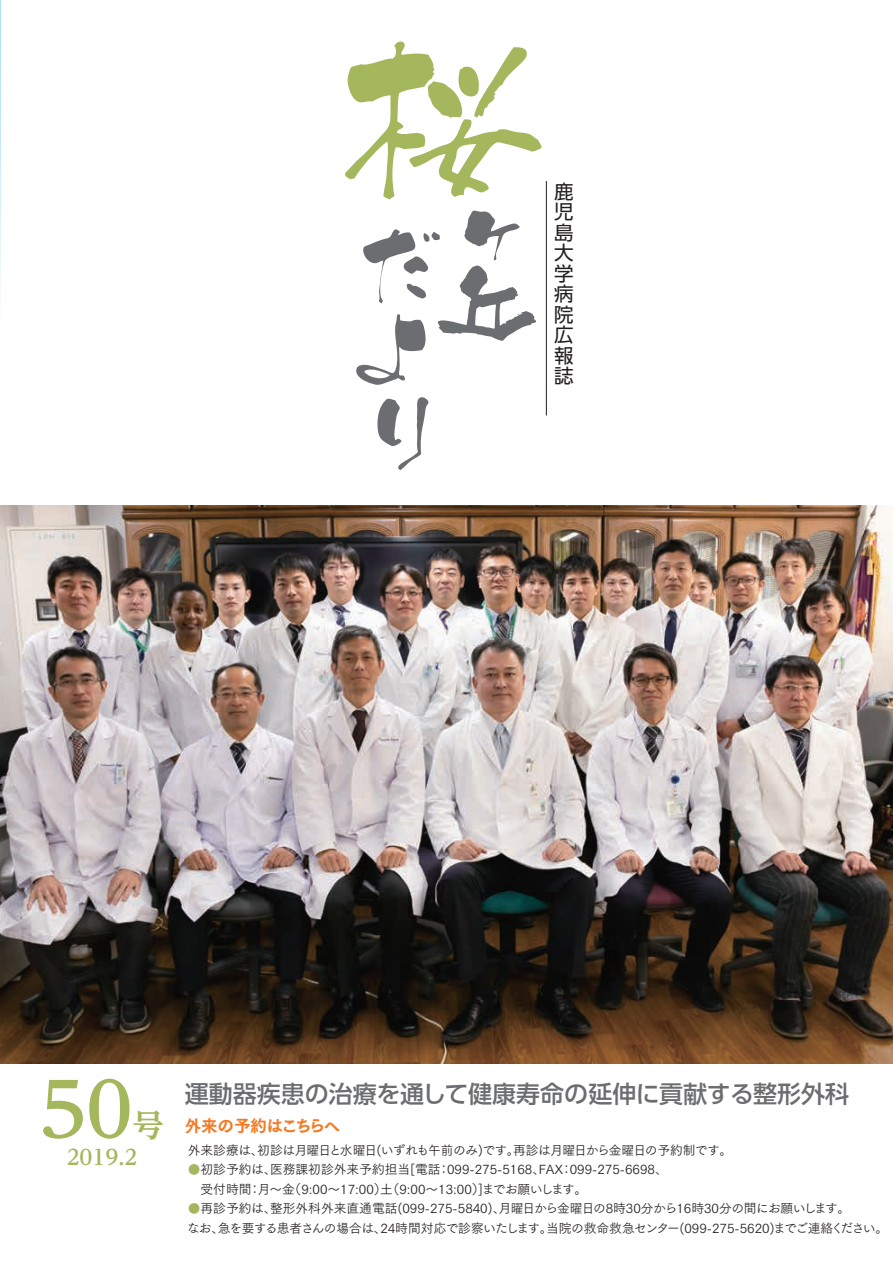
<style>
.page{position:relative;width:893px;height:1263px;background:#fff}
.page>*{position:absolute;margin:0;border:0;box-sizing:border-box;transform-origin:0 0}
.t1{font:700 75px "UD Reimin Pr 6";color:#a4b75d}
.t2{font:700 31.5px "UD Reimin Pr 6";color:#a4b75d}
.t3{font:500 24px "UD Shin Go Pr 6";color:#6c6d70}
.t4{font:700 21px "UD Reimin Pr 6";color:#a4b75d}
.t5{font:19.5px/20.4px "UD Shin Go Pr 6";color:#231f20;text-align:justify}
.t6{font:16.5px "Tsuku Go Pro E";letter-spacing:-.04em;color:#f47921}
.t7{font:12.75px "Tsuku Go Pro R";color:#231f20}
.t8{font:12.75px "Tsuku Go Pro R";letter-spacing:-.05em;color:#231f20}
.t9{font:12.75px "Tsuku Go Pro R";letter-spacing:-.02em;color:#231f20}
.t10{font:12.75px "Tsuku Go Pro R";letter-spacing:-.04em;color:#231f20}
.t11{font:12.75px "Tsuku Go Pro R";letter-spacing:-.14em;color:#231f20}
.s1{font-family:"MS Mincho";color:#a4b75d}
</style>
<div class="page">
<img style="left:1px;top:506px;width:892px;height:557px">
<svg style="left:0;top:0;width:1px;height:327px"></svg>
<svg style="left:0;top:506px;width:1px;height:557px"></svg>
<svg style="left:345px;top:42px;width:197px;height:158px"></svg>
<svg style="left:356px;top:211px;width:180px;height:174px"></svg>
<svg style="left:377px;top:397px;width:51px;height:73px"></svg>
<hr style="left:546px;top:181px;width:1px;height:234px;background:#231f20">
<h3 class="t5" style="left:554px;top:181px;width:21px">鹿児島大学病院広報誌</h3>
<h1 class="t1" style="left:40px;top:1048px;width:94px">50</h1>
<h3 class="t4" style="left:67px;top:1140px;width:72px">2019.2</h3>
<h2 class="t2" style="left:133px;top:1100px;width:33px">号</h2>
<h3 class="t3" style="left:185px;top:1075px;width:666px">運動器疾患の治療を通して健康寿命の延伸に貢献する整形外科</h3>
<p class="t8" style="left:513px;top:1139px;width:220px">再診は月曜日から金曜日の予約制です。</p>
<p class="t6" style="left:185px;top:1111px;width:157px">外来の予約はこちらへ</p>
<p class="t8" style="left:257px;top:1139px;width:264px">初診は月曜日と水曜日(いずれも午前のみ)です。</p>
<p class="t7" style="left:188px;top:1139px;width:77px">外来診療は、</p>
<p class="t7" style="left:188px;top:1159px;width:90px"><span class="s1">●</span>初診予約は、</p>
<p class="t7" style="left:270px;top:1159px;width:172px">医務課初診外来予約担当[電話</p>
<p class="t7" style="left:437px;top:1159px;width:109px">：099-275-5168、</p>
<p class="t7" style="left:560px;top:1159px;width:109px">：099-275-6698、</p>
<p class="t7" style="left:539px;top:1159px;width:26px">FAX</p>
<p class="t7" style="left:258px;top:1178px;width:228px">月～（金 9:00～17:00 （土） 9:00～13:00）]</p>
<p class="t7" style="left:188px;top:1178px;width:65px">　受付時間</p>
<p class="t11" style="left:482px;top:1178px;width:107px">までお願いします。</p>
<p class="t7" style="left:248px;top:1178px;width:14px">：</p>
<p class="t7" style="left:188px;top:1198px;width:90px"><span class="s1">●</span>再診予約は、</p>
<p class="t7" style="left:270px;top:1198px;width:237px">整形外科外来直通電話(099-275-5840)、</p>
<p class="t10" style="left:499px;top:1198px;width:353px">月曜日から金曜日の時8 30分から16時30分の間にお願いします。</p>
<p class="t8" style="left:218px;top:1217px;width:170px">急を要する患者さんの場合は、</p>
<p class="t9" style="left:546px;top:1217px;width:344px">当院の救命救急センター(099-275-5620)までご連絡ください。</p>
<p class="t7" style="left:380px;top:1217px;width:174px">24時間対応で診察いたします。</p>
<p class="t7" style="left:187px;top:1217px;width:39px">なお、</p>
</div>
